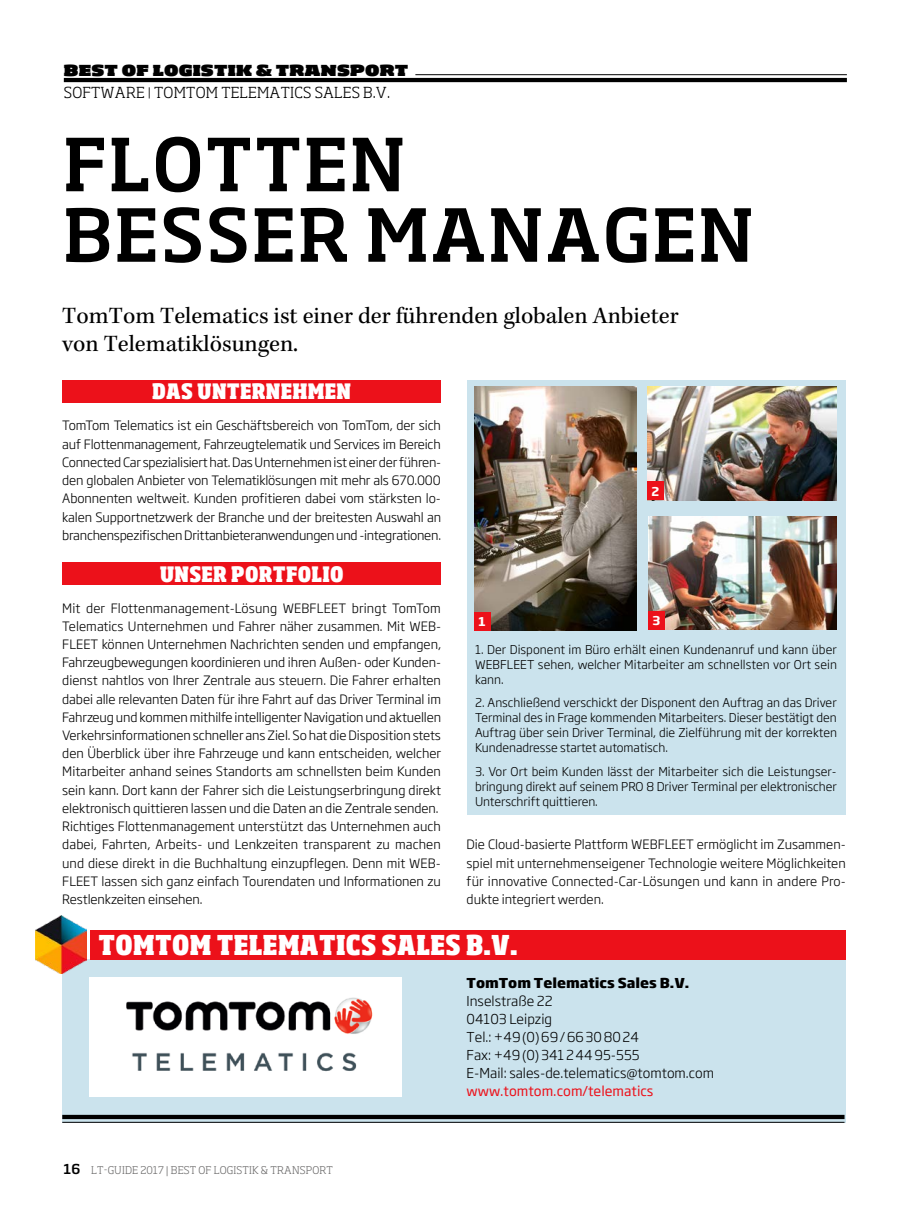
<style>
.page{position:relative;width:915px;height:1212px;background:#fff}
.page>*{position:absolute;margin:0;border:0;box-sizing:border-box;transform-origin:0 0}
.t1{font:500 72px/70.5px "Soho Std";letter-spacing:.015em;color:#000}
.t2{font:800 condensed 27px "Soho Std";letter-spacing:.015em;color:#fff}
.t3{font:24px/28.5px "Kepler Std";color:#000}
.t4{font:800 condensed 21px "Soho Std";letter-spacing:.015em;color:#fff}
.t5{font:300 15px "Soho Std";letter-spacing:.015em;color:#000}
.t6{font:900 expanded 15px "Soho Std";letter-spacing:.015em;color:#000}
.t7{font:300 13.5px/18px "Soho Gothic Pro";color:#000}
.t8{font:800 13.5px "Soho Gothic Pro";color:#000}
.t9{font:13.5px "Soho Gothic Pro";color:#ec111a}
.t10{font:300 12.75px/18.1px "Soho Gothic Pro";letter-spacing:-.005em;color:#000;text-align:justify}
.t11{font:300 12px/15px "Soho Gothic Pro";color:#000;text-align:justify}
.t12{font:700 12px "Soho Gothic Pro";color:#fff}
.t13{font:300 10.5px "Soho Std";letter-spacing:.015em;color:#6d6c6c}
.s1{font-size:11.7px}
.s2{font-weight:500;font-size:13.5px;color:#000}
</style>
<div class="page">
<hr style="left:64px;top:78px;width:782px;height:4px;background:#000">
<hr style="left:415px;top:74px;width:431px;height:1px;background:#000">
<div style="left:466px;top:380px;width:379px;height:434px;background:#cbe3ed"></div>
<div style="left:62px;top:959px;width:783px;height:164px;background:#cbe3ed"></div>
<img style="left:36px;top:915px;width:51px;height:58px">
<div style="left:90px;top:931px;width:755px;height:29px;background:#ec111a"></div>
<div style="left:62px;top:562px;width:379px;height:23px;background:#ec111a"></div>
<div style="left:62px;top:380px;width:379px;height:23px;background:#ec111a"></div>
<div style="left:90px;top:977px;width:312px;height:119px;background:#fff"></div>
<img style="left:126px;top:997px;width:247px;height:75px">
<hr style="left:62px;top:1115px;width:782px;height:4px;background:#000">
<hr style="left:62px;top:1122px;width:782px;height:1px;background:#000">
<img style="left:474px;top:387px;width:162px;height:243px">
<img style="left:647px;top:387px;width:189px;height:113px">
<img style="left:648px;top:516px;width:188px;height:114px">
<div style="left:646px;top:482px;width:17px;height:18px;background:#ec111a"></div>
<div style="left:648px;top:611px;width:16px;height:19px;background:#ec111a"></div>
<div style="left:474px;top:612px;width:16px;height:18px;background:#ec111a"></div>
<p class="t6" style="left:64px;top:60px;width:346px">BEST OF LOGISTIK &amp; TRANSPORT</p>
<p class="t5" style="left:64px;top:83px;width:62px">SOFTWARE</p>
<p class="t5" style="left:148px;top:83px;width:177px"><span class="s1">|</span> TOMTOM TELEMATICS SALE</p>
<p class="t5" style="left:351px;top:83px;width:40px">S B.V.</p>
<h1 class="t1" style="left:63px;top:128px;width:692px">FLOTTEN<br>BESSER MANAGEN</h1>
<h3 class="t3" style="left:62px;top:302px;width:617px">TomTom Telematics ist einer der führenden globalen Anbieter von Telematiklösungen.</h3>
<h3 class="t4" style="left:152px;top:378px;width:200px">DAS UNTERNEHMEN</h3>
<p class="t10" style="left:62px;top:416px;width:380px">TomTom Telematics ist ein Geschäftsbereich von TomTom, der sich auf Flottenmanagement, Fahrzeugtelematik und Services im Bereich Connected Car spezialisiert hat. Das Unternehmen ist einer der führen&shy;den globalen Anbieter von Telematiklösungen mit mehr als 670.000<br>Abonnenten weltweit. Kunden profitieren dabei vom stärksten lo&shy;kalen Supportnetzwerk der Branche und der breitesten Auswahl an branchenspezifischen Drittanbieteranwendungen und -integrationen.</p>
<h3 class="t4" style="left:160px;top:560px;width:185px">UNSER PORTFOLIO</h3>
<p class="t10" style="left:62px;top:598px;width:380px;text-align:left">Mit der Flottenmanagement-Lösung WEBFLEET bringt TomTom Telematics Unternehmen und Fahrer näher zusammen. Mit WEB-FLEET können Unternehmen Nachrichten senden und empfangen, Fahrzeugbewegungen koordinieren und ihren Außen- oder Kunden&shy;dienst nahtlos von Ihrer Zentrale aus steuern. Die Fahrer erhalten dabei alle relevanten Daten für ihre Fahrt auf das Driver Terminal im Fahrzeug und kommen mithilfe intelligenter Navigation und aktuellen Verkehrsinformationen schneller ans Ziel. So hat die Disposition stets den Überblick über ihre Fahrzeuge und kann entscheiden, welcher Mitarbeiter anhand seines Standorts am schnellsten beim Kunden sein kann. Dort kann der Fahrer sich die Leistungserbringung direkt elektronisch quittieren lassen und die Daten an die Zentrale senden.<br>Richtiges Flottenmanagement unterstützt das Unternehmen auch dabei, Fahrten, Arbeits- und Lenkzeiten transparent zu machen und diese direkt in die Buchhaltung einzupflegen. Denn mit WEB-FLEET lassen sich ganz einfach Tourendaten und Informationen zu Restlenkzeiten einsehen.</p>
<p class="t12" style="left:651px;top:482px;width:9px">2</p>
<p class="t12" style="left:478px;top:612px;width:9px">1</p>
<p class="t12" style="left:652px;top:611px;width:9px">3</p>
<p class="t11" style="left:475px;top:641px;width:363px">1. Der Disponent im Büro erhält einen Kundenanruf und kann über WEBFLEET sehen, welcher Mitarbeiter am schnellsten vor Ort sein kann.</p>
<p class="t11" style="left:475px;top:694px;width:363px">2. Anschließend verschickt der Disponent den Auftrag an das Driver Terminal des in Frage kommenden Mitarbeiters. Dieser bestätigt den Auftrag über sein Driver Terminal, die Zielführung mit der korrekten Kundenadresse startet automatisch.</p>
<p class="t11" style="left:475px;top:763px;width:363px;text-align:left">3. Vor Ort beim Kunden lässt der Mitarbeiter sich die Leistungser&shy;bringung direkt auf seinem PRO 8 Driver Terminal per elektronischer<br>Unterschrift quittieren.</p>
<p class="t10" style="left:466px;top:835px;width:380px">Die Cloud-basierte Plattform WEBFLEET ermöglicht im Zusammen&shy;spiel mit unternehmenseigener Technologie weitere Möglichkeiten für innovative Connected-Car-Lösungen und kann in andere Pro&shy;dukte integriert werden.</p>
<h2 class="t2" style="left:99px;top:928px;width:420px">TOMTOM TELEMATICS SALES B.V.</h2>
<p class="t8" style="left:466px;top:972px;width:224px">TomTom Telematics Sales B.V.</p>
<p class="t7" style="left:466px;top:991px;width:249px">Inselstraße 22<br>04103 Leipzig<br>Tel.: +49(0)69/66308024<br>Fax: +49(0)34124495-555<br>E-Mail: sales-de.telematics@tomtom.com</p>
<p class="t9" style="left:466px;top:1080px;width:188px">www.tomtom.com/telematics</p>
<p class="t13" style="left:64px;top:1163px;width:271px"><span class="s2">16</span> LT-GUIDE 2017 | BEST OF LOGISTIK &amp; TRANSPORT</p>
</div>
